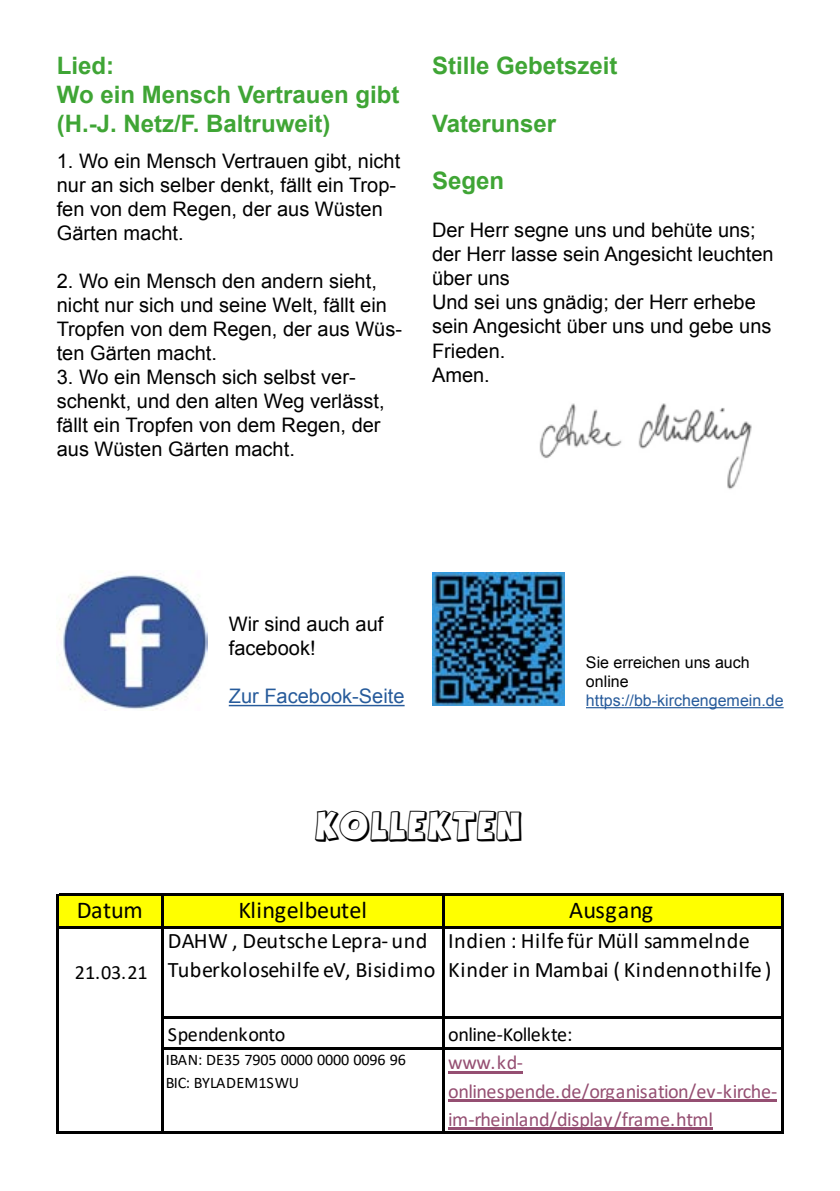
<style>
.page{position:relative;width:840px;height:1191px;background:#fff}
.page>*{position:absolute;margin:0;border:0;box-sizing:border-box;transform-origin:0 0}
.t1{font:28px "Agent Orange";color:#000}
.t2{font:24.2px "Calibri";color:#000}
.t3{font:700 24px/28.8px "Arial";color:#3fa535}
.t4{font:22.2px/28.2px "Calibri";letter-spacing:.02em;color:#000}
.t5{font:20.2px/28.2px "Calibri";letter-spacing:-.025em;color:#954f72}
.t6{font:20.2px "Calibri";letter-spacing:-.025em;color:#000}
.t7{font:20px/24px "Arial";color:#000}
.t8{font:20px "Arial";color:#275b9b}
.t9{font:16.2px/22.2px "Calibri";letter-spacing:-.005em;color:#000}
.t10{font:16px "Arial";color:#275b9b}
.t11{font:16px/19.2px "Arial";color:#000}
</style>
<div class="page">
<img style="left:432px;top:573px;width:132px;height:132px">
<hr style="left:585px;top:707px;width:198px;height:1px;background:#275b9b">
<div style="left:59px;top:896px;width:723px;height:32px;background:#ff0"></div>
<hr style="left:448px;top:1071px;width:74px;height:2px;background:#954f72">
<hr style="left:448px;top:1099px;width:328px;height:2px;background:#954f72">
<hr style="left:448px;top:1127px;width:264px;height:2px;background:#954f72">
<hr style="left:57px;top:894px;width:2px;height:240px;background:#000">
<hr style="left:162px;top:896px;width:2px;height:238px;background:#000">
<hr style="left:442px;top:896px;width:2px;height:238px;background:#000">
<hr style="left:780px;top:896px;width:2px;height:238px;background:#000">
<hr style="left:59px;top:894px;width:723px;height:2px;background:#000">
<hr style="left:59px;top:926px;width:723px;height:2px;background:#000">
<hr style="left:164px;top:1017px;width:618px;height:2px;background:#000">
<hr style="left:164px;top:1047px;width:618px;height:2px;background:#000">
<hr style="left:59px;top:1132px;width:723px;height:2px;background:#000">
<img style="left:58px;top:573px;width:149px;height:138px">
<hr style="left:229px;top:705px;width:175px;height:1px;background:#275b9b">
<img style="left:539px;top:403px;width:213px;height:87px">
<p class="t3" style="left:57px;top:52px;width:344px">Lied:<br>Wo ein Mensch Vertrauen gibt (H.-J. Netz/F. Baltruweit)</p>
<p class="t7" style="left:57px;top:149px;width:345px">1. Wo ein Mensch Vertrauen gibt, nicht nur an sich selber denkt, fällt ein Trop&shy;fen von dem Regen, der aus Wüsten<br>Gärten macht.</p>
<p class="t7" style="left:57px;top:269px;width:346px">2. Wo ein Mensch den andern sieht, nicht nur sich und seine Welt, fällt ein<br>Tropfen von dem Regen, der aus Wüs&shy;ten Gärten macht.</p>
<p class="t7" style="left:57px;top:365px;width:329px">3. Wo ein Mensch sich selbst ver&shy;schenkt, und den alten Weg verlässt, fällt ein Tropfen von dem Regen, der aus Wüsten Gärten macht.</p>
<p class="t3" style="left:432px;top:52px;width:187px">Stille Gebetszeit</p>
<p class="t3" style="left:432px;top:110px;width:126px">Vaterunser</p>
<p class="t3" style="left:432px;top:167px;width:74px">Segen</p>
<p class="t7" style="left:432px;top:219px;width:343px">Der Herr segne uns und behüte uns; der Herr lasse sein Angesicht leuchten über uns<br>Und sei uns gnädig; der Herr erhebe sein Angesicht über uns und gebe uns<br>Frieden.<br>Amen.</p>
<p class="t7" style="left:229px;top:612px;width:156px">Wir sind auch auf facebook!</p>
<p class="t8" style="left:229px;top:683px;width:177px">Zur Facebook-Seite</p>
<p class="t11" style="left:585px;top:652px;width:165px">Sie erreichen uns auch online</p>
<p class="t10" style="left:585px;top:690px;width:199px">https://bb-kirchengemein.de</p>
<h1 class="t1" style="left:316px;top:810px;width:209px">KOLLEKTEN</h1>
<p class="t2" style="left:77px;top:893px;width:67px">Datum</p>
<p class="t2" style="left:238px;top:893px;width:130px">Klingelbeutel</p>
<p class="t2" style="left:569px;top:893px;width:85px">Ausgang</p>
<p class="t6" style="left:75px;top:958px;width:74px">21.03.21</p>
<p class="t4" style="left:168px;top:926px;width:269px">DAHW , Deutsche Lepra- und<br>Tuberkolosehilfe eV, Bisidimo</p>
<p class="t4" style="left:448px;top:926px;width:325px">Indien : Hilfe für Müll sammelnde<br>Kinder in Mambai ( Kindennothilfe )</p>
<p class="t6" style="left:168px;top:1020px;width:119px">Spendenkonto</p>
<p class="t6" style="left:448px;top:1020px;width:126px">online-Kollekte:</p>
<p class="t9" style="left:166px;top:1048px;width:241px">IBAN: DE35 7905 0000 0000 0096 96<br>BIC: BYLADEM1SWU</p>
<p class="t5" style="left:448px;top:1048px;width:330px">www.kd&shy;onlinespende.de/organisation/ev-kirche&shy;im-rheinland/display/frame.html</p>
</div>
